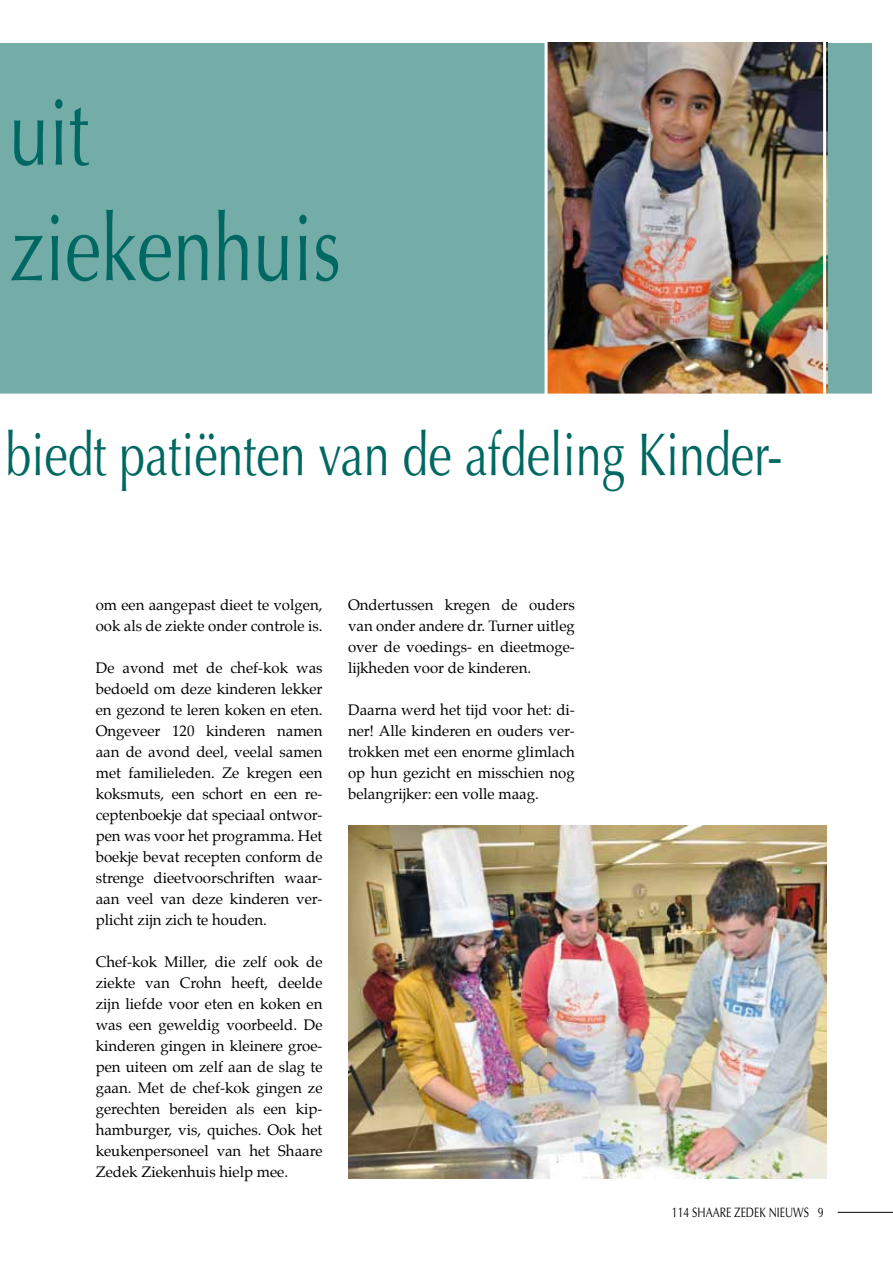
<style>
.page{position:relative;width:893px;height:1263px;background:#fff}
.page>*{position:absolute;margin:0;border:0;box-sizing:border-box;transform-origin:0 0}
.t1{font:93.6px/115.5px "Optima";color:#006862;scale:.77 1}
.t2{font:60.45px "Optima";color:#006862;scale:.77 1}
.t3{font:15px/21px "Palatino";color:#000;text-align:justify}
.t4{font:13.65px "Optima";color:#000;scale:.77 1}
</style>
<div class="page">
<hr style="left:838px;top:1212px;width:55px;height:1px;background:#000">
<div style="left:0;top:43px;width:872px;height:352px;background:#74aca8"></div>
<img style="left:548px;top:43px;width:279px;height:351px">
<hr style="left:0;top:394px;width:893px;height:3px;background:#fff">
<hr style="left:545px;top:31px;width:3px;height:364px;background:#fff">
<hr style="left:823px;top:31px;width:3px;height:364px;background:#fff">
<img style="left:348px;top:826px;width:478px;height:353px">
<h1 class="t1" style="left:9px;top:76px;width:433px">uit ziekenhuis</h1>
<h2 class="t2" style="left:6px;top:420px;width:1005px">biedt patiënten van de afdeling Kinder-</h2>
<p class="t3" style="left:96px;top:594px;width:228px">om een aangepast dieet te volgen, ook als de ziekte onder controle is.</p>
<p class="t3" style="left:96px;top:657px;width:228px">De avond met de chef-kok was bedoeld om deze kinderen lekker en gezond te leren koken en eten.<br>Ongeveer 120 kinderen namen aan de avond deel, veelal samen met familieleden. Ze kregen een koksmuts, een schort en een re&shy;ceptenboekje dat speciaal ontwor&shy;pen was voor het programma. Het boekje bevat recepten conform de strenge dieetvoorschriften waar&shy;aan veel van deze kinderen ver&shy;plicht zijn zich te houden.</p>
<p class="t3" style="left:96px;top:951px;width:228px">Chef-kok Miller, die zelf ook de ziekte van Crohn heeft, deelde zijn liefde voor eten en koken en was een geweldig voorbeeld. De kinderen gingen in kleinere groe&shy;pen uiteen om zelf aan de slag te gaan. Met de chef-kok gingen ze gerechten bereiden als een kip&shy;hamburger, vis, quiches. Ook het keukenpersoneel van het Shaare Zedek Ziekenhuis hielp mee.</p>
<p class="t3" style="left:348px;top:594px;width:228px">Ondertussen kregen de ouders van onder andere dr. Turner uitleg over de voedings- en dieetmoge&shy;lijkheden voor de kinderen.</p>
<p class="t3" style="left:348px;top:699px;width:228px">Daarna werd het tijd voor het: di&shy;ner! Alle kinderen en ouders ver&shy;trokken met een enorme glimlach op hun gezicht en misschien nog belangrijker: een volle maag.</p>
<p class="t4" style="left:672px;top:1205px;width:199px">114 SHAARE ZEDEK NIEUWS 9</p>
</div>
